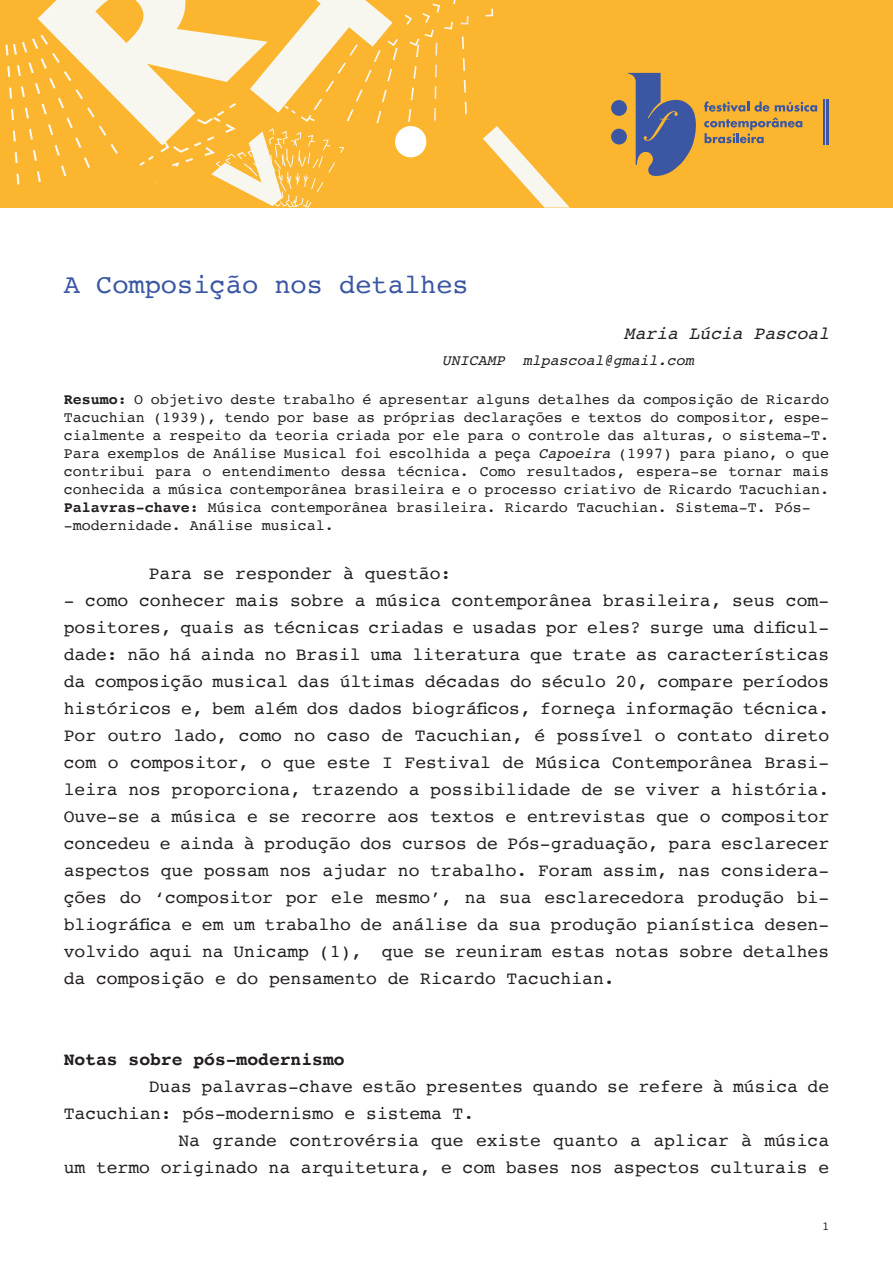
<style>
.page{position:relative;width:893px;height:1263px;background:#fff}
.page>*{position:absolute;margin:0;border:0;box-sizing:border-box;transform-origin:0 0}
.t1{font:27px "Courier";color:#3b57a3}
.t2{font:18px/27px "Courier";color:#231f20;text-align:justify}
.t3{font:700 18px "Courier";color:#231f20}
.t4{font:italic 18px "Courier";color:#231f20}
.t5{font:15px/18px "Courier";color:#231f20;text-align:justify}
.t6{font:italic 15px "Courier";color:#231f20}
.t7{font:12px "Courier";color:#231f20}
.s1{font-weight:700}
.s2{font-style:italic}
.s3{color:#333}
</style>
<div class="page">
<div style="left:0;top:0;width:893px;height:208px;background:#fcb52e"></div>
<div style="left:611px;top:129px;width:16px;height:15px;background:#3b57a3;border-radius:50%"></div>
<div style="left:611px;top:100px;width:16px;height:16px;background:#3b57a3;border-radius:50%"></div>
<svg style="left:628px;top:73px;width:68px;height:103px"></svg>
<hr style="left:826px;top:100px;width:3px;height:45px;background:#3b57a3">
<hr style="left:824px;top:100px;width:1px;height:45px;background:#3b57a3">
<svg style="left:704px;top:101px;width:113px;height:42px"></svg>
<svg style="left:5px;top:0;width:565px;height:208px"></svg>
<p class="t1" style="left:64px;top:263px;width:407px">A Composição nos detalhes</p>
<p class="t4" style="left:624px;top:320px;width:207px">Maria Lúcia Pascoal</p>
<p class="t6" style="left:442px;top:348px;width:254px">UNICAMP mlpascoal@gmail.com</p>
<p class="t5" style="left:64px;top:390px;width:767px"><span class="s1">Resumo:</span> O objetivo deste trabalho é apresentar alguns detalhes da composição de Ricardo Tacuchian (1939), tendo por base as próprias declarações e textos do compositor, espe&shy;cialmente a respeito da teoria criada por ele para o controle das alturas, o sistema-T.<br>Para exemplos de Análise Musical foi escolhida a peça <span class="s2">Capoeira</span> (1997) para piano, o que contribui para o entendimento dessa técnica. Como resultados, espera-se tornar mais conhecida a música contemporânea brasileira e o processo criativo de Ricardo Tacuchian.</p>
<p class="t5" style="left:64px;top:498px;width:749px"><span class="s1">Palavras-chave:</span> Música contemporânea brasileira. Ricardo Tacuchian. Sistema-T. Pós--modernidade. Análise musical.</p>
<p class="t2" style="left:149px;top:559px;width:304px">Para se responder à questão:</p>
<p class="t2" style="left:64px;top:586px;width:767px">- como conhecer mais sobre a música contemporânea brasileira, seus com&shy;positores, quais as técnicas criadas e usadas por eles<span class="s3">?</span> surge uma dificul&shy;dade: não há ainda no Brasil uma literatura que trate as características da composição musical das últimas décadas do século 20, compare períodos históricos e, bem além dos dados biográficos, forneça informação técnica.<br>Por outro lado, como no caso de Tacuchian, é possível o contato direto com o compositor, o que este I Festival de Música Contemporânea Brasi&shy;leira nos proporciona, trazendo a possibilidade de se viver a história.<br>Ouve-se a música e se recorre aos textos e entrevistas que o compositor concedeu e ainda à produção dos cursos de Pós-graduação, para esclarecer aspectos que possam nos ajudar no trabalho. Foram assim, nas considera&shy;ções do ‘compositor por ele mesmo’, na sua esclarecedora produção bi&shy;bliográfica e em um trabalho de análise da sua produção pianística desen&shy;volvido aqui na Unicamp (1), que se reuniram estas notas sobre detalhes da composição e do pensamento de Ricardo Tacuchian<span class="s1">.</span></p>
<p class="t3" style="left:64px;top:1045px;width:282px">Notas sobre pós-modernismo</p>
<p class="t2" style="left:64px;top:1072px;width:767px;text-indent:85px">Duas palavras-chave estão presentes quando se refere à música de<br>Tacuchian: pós-modernismo e sistema T.</p>
<p class="t2" style="left:64px;top:1126px;width:767px;text-align:right">Na grande controvérsia que existe quanto a aplicar à música<br>um termo originado na arquitetura, e com bases nos aspectos culturais e</p>
<p class="t7" style="left:822px;top:1217px;width:9px">1</p>
</div>
